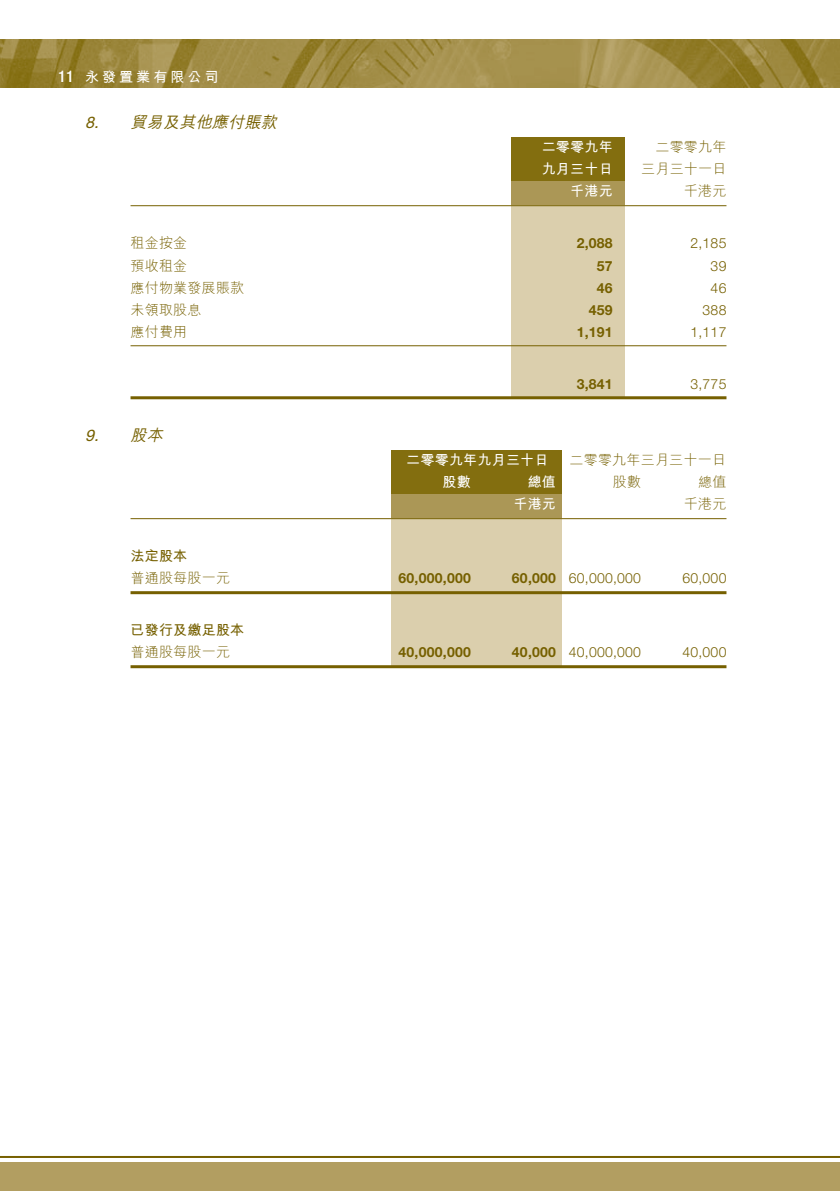
<style>
.page{position:relative;width:840px;height:1191px;background:#fff}
.page>*{position:absolute;margin:0;border:0;box-sizing:border-box;transform-origin:0 0}
.t1{font:italic 500 16px "M Hei HK";color:#766000}
.t2{font:italic 16px "Helvetica Neue LT Std";color:#766000}
.t3{font:500 condensed 16px "Helvetica Neue LT Std";color:#fff}
.t4{font:300 14px "M Hei HK";letter-spacing:.015em;color:#766000}
.t5{font:300 14px "Helvetica Neue LT Std";letter-spacing:.015em;color:#766000}
.t6{font:700 14px "Helvetica Neue LT Std";letter-spacing:.015em;color:#766000}
.t7{font:700 14px "M Hei HK";letter-spacing:.015em;color:#fff}
.t8{font:700 14px "M Hei HK";letter-spacing:.015em;color:#766000}
.t9{font:700 14px "M Hei HK";letter-spacing:.215em;color:#fff}
</style>
<div class="page">
<svg style="left:839px;top:1156px;width:1px;height:35px"></svg>
<div style="left:0;top:1162px;width:839px;height:29px;background:#b29e61"></div>
<hr style="left:0;top:1156px;width:839px;height:2px;background:#766000">
<svg style="left:0;top:40px;width:839px;height:48px;background:#9e8a41"></svg>
<div style="left:510px;top:137px;width:114px;height:88px;background:#836e0f"></div>
<div style="left:510px;top:181px;width:114px;height:35px;background:#ab9756"></div>
<div style="left:510px;top:206px;width:114px;height:191px;background:#dbcfad"></div>
<hr style="left:130px;top:205px;width:596px;height:1px;background:#766000">
<hr style="left:130px;top:345px;width:596px;height:1px;background:#766000">
<hr style="left:130px;top:396px;width:596px;height:3px;background:#766000">
<div style="left:391px;top:450px;width:170px;height:88px;background:#836e0f"></div>
<div style="left:391px;top:494px;width:170px;height:35px;background:#ab9756"></div>
<div style="left:391px;top:518px;width:170px;height:148px;background:#dbcfad"></div>
<hr style="left:130px;top:518px;width:596px;height:1px;background:#766000">
<hr style="left:130px;top:591px;width:596px;height:3px;background:#766000">
<hr style="left:130px;top:665px;width:596px;height:3px;background:#766000">
<p class="t3" style="left:58px;top:66px;width:8px">11</p>
<p class="t9" style="left:85px;top:66px;width:135px">永發置業有限公司</p>
<p class="t2" style="left:85px;top:112px;width:19px">8.</p>
<p class="t1" style="left:130px;top:110px;width:152px">貿易及其他應付賬款</p>
<p class="t4" style="left:130px;top:233px;width:58px">租金按金</p>
<p class="t4" style="left:130px;top:255px;width:58px">預收租金</p>
<p class="t4" style="left:130px;top:277px;width:115px">應付物業發展賬款</p>
<p class="t4" style="left:130px;top:299px;width:72px">未領取股息</p>
<p class="t4" style="left:130px;top:321px;width:58px">應付費用</p>
<p class="t2" style="left:85px;top:425px;width:19px">9.</p>
<p class="t1" style="left:130px;top:423px;width:39px">股本</p>
<p class="t8" style="left:130px;top:546px;width:58px">法定股本</p>
<p class="t4" style="left:130px;top:568px;width:101px">普通股每股一元</p>
<p class="t8" style="left:130px;top:620px;width:115px">已發行及繳足股本</p>
<p class="t4" style="left:130px;top:642px;width:101px">普通股每股一元</p>
<p class="t7" style="left:541px;top:137px;width:72px">二零零九年</p>
<p class="t4" style="left:655px;top:137px;width:72px">二零零九年</p>
<p class="t7" style="left:541px;top:159px;width:72px">九月三十日</p>
<p class="t4" style="left:641px;top:159px;width:87px">三月三十一日</p>
<p class="t7" style="left:570px;top:181px;width:44px">千港元</p>
<p class="t4" style="left:683px;top:181px;width:44px">千港元</p>
<p class="t6" style="left:576px;top:235px;width:37px">2,088</p>
<p class="t5" style="left:690px;top:235px;width:37px">2,185</p>
<p class="t6" style="left:596px;top:257px;width:17px">57</p>
<p class="t5" style="left:710px;top:257px;width:17px">39</p>
<p class="t6" style="left:596px;top:279px;width:17px">46</p>
<p class="t5" style="left:710px;top:279px;width:17px">46</p>
<p class="t6" style="left:588px;top:301px;width:25px">459</p>
<p class="t5" style="left:702px;top:301px;width:25px">388</p>
<p class="t6" style="left:576px;top:323px;width:37px">1,191</p>
<p class="t5" style="left:690px;top:323px;width:37px">1,117</p>
<p class="t6" style="left:576px;top:375px;width:37px">3,841</p>
<p class="t5" style="left:690px;top:375px;width:37px">3,775</p>
<p class="t7" style="left:406px;top:450px;width:144px">二零零九年九月三十日</p>
<p class="t4" style="left:569px;top:450px;width:158px">二零零九年三月三十一日</p>
<p class="t7" style="left:442px;top:472px;width:30px">股數</p>
<p class="t7" style="left:527px;top:472px;width:30px">總值</p>
<p class="t4" style="left:612px;top:472px;width:30px">股數</p>
<p class="t4" style="left:697px;top:472px;width:30px">總值</p>
<p class="t7" style="left:513px;top:494px;width:44px">千港元</p>
<p class="t4" style="left:683px;top:494px;width:44px">千港元</p>
<p class="t6" style="left:398px;top:570px;width:74px">60,000,000</p>
<p class="t6" style="left:398px;top:644px;width:74px">40,000,000</p>
<p class="t6" style="left:511px;top:570px;width:45px">60,000</p>
<p class="t5" style="left:568px;top:570px;width:74px">60,000,000</p>
<p class="t6" style="left:511px;top:644px;width:45px">40,000</p>
<p class="t5" style="left:568px;top:644px;width:74px">40,000,000</p>
<p class="t5" style="left:682px;top:570px;width:45px">60,000</p>
<p class="t5" style="left:682px;top:644px;width:45px">40,000</p>
</div>
